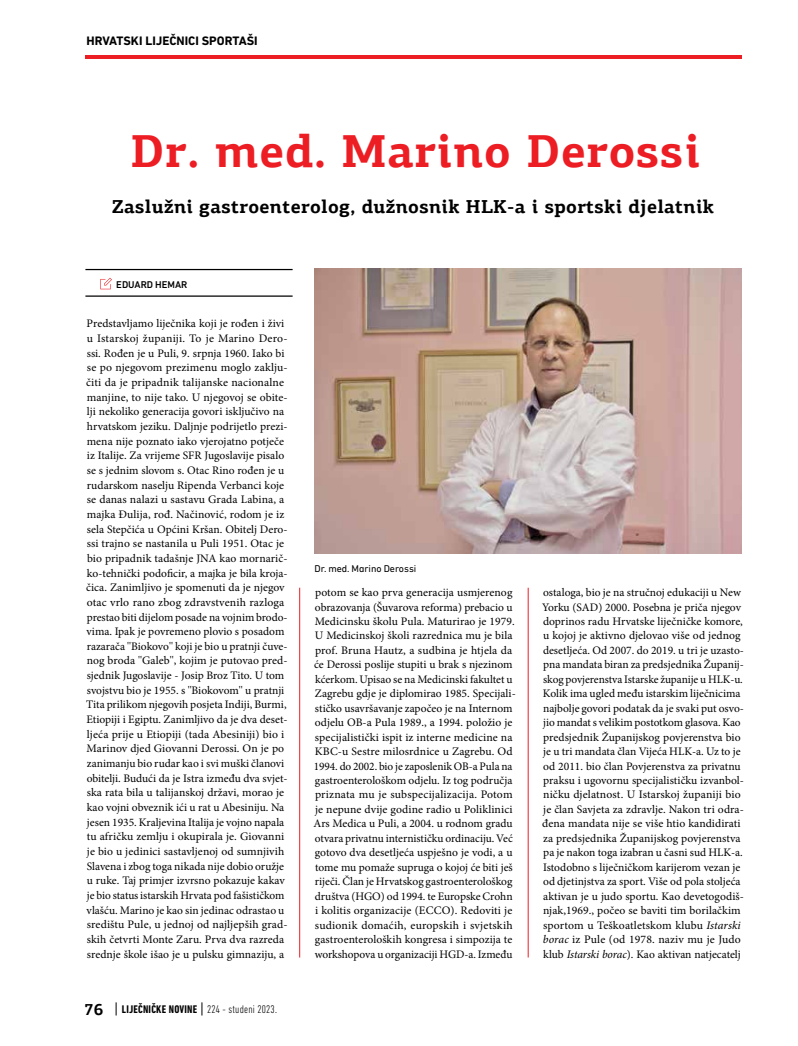
<style>
.page{position:relative;width:798px;height:1046px;background:#fff}
.page>*{position:absolute;margin:0;border:0;box-sizing:border-box;transform-origin:0 0}
.t1{font:700 46.25px "PF Agora Slab Pro";letter-spacing:.02em;color:#ed1d24}
.t2{font:700 18.75px "PF Agora Slab Pro";letter-spacing:.02em;color:#000}
.t3{font:700 12.5px "DIN Next LT Pro";color:#000}
.t4{font:11.5px/14.5px "Minion Pro";color:#000}
.t5{font:700 condensed 11.25px "DIN Next LT Pro";letter-spacing:.02em;color:#000}
.t6{font:10px "DIN Next LT Pro";color:#000}
.t7{font:500 10px "DIN Next LT Pro";color:#000}
.s1{font-family:"PF Agora Slab Pro";font-stretch:normal;font-size:16.25px}
.s2{font-weight:300}
.s3{font-style:italic}
</style>
<div class="page">
<hr style="left:85px;top:55px;width:656px;height:3px;background:#ed1d24">
<svg style="left:116px;top:1002px;width:1px;height:13px"></svg>
<svg style="left:201px;top:1002px;width:1px;height:13px"></svg>
<hr style="left:299px;top:587px;width:1px;height:370px;background:#ed1d24">
<hr style="left:527px;top:587px;width:1px;height:370px;background:#ed1d24">
<img style="left:314px;top:269px;width:427px;height:284px">
<svg style="left:100px;top:278px;width:12px;height:11px"></svg>
<hr style="left:85px;top:269px;width:207px;height:1px;background:#000">
<hr style="left:85px;top:295px;width:207px;height:2px;background:#000">
<p class="t3" style="left:86px;top:33px;width:172px">HRVATSKI LIJEČNICI SPORTAŠI</p>
<h1 class="t1" style="left:130px;top:122px;width:571px">Dr. med. Marino Derossi</h1>
<h2 class="t2" style="left:112px;top:195px;width:603px">Zaslužni gastroenterolog, dužnosnik HLK-a i sportski djelatnik</h2>
<p class="t7" style="left:116px;top:279px;width:72px">EDUARD HEMAR</p>
<p class="t4" style="left:86px;top:316px;width:203px">Predstavljamo liječnika koji je rođen i živi u Istarskoj županiji. To je Marino Dero&shy;ssi. Rođen je u Puli, 9. srpnja 1960. Iako bi se po njegovom prezimenu moglo zaklju&shy;čiti da je pripadnik talijanske nacionalne manjine, to nije tako. U njegovoj se obite&shy;lji nekoliko generacija govori isključivo na hrvatskom jeziku. Daljnje podrijetlo prezi&shy;mena nije poznato iako vjerojatno potječe iz Italije. Za vrijeme SFR Jugoslavije pisalo se s jednim slovom s. Otac Rino rođen je u rudarskom naselju Ripenda Verbanci koje se danas nalazi u sastavu Grada Labina, a majka Đulija, rođ. Načinović, rodom je iz sela Stepčića u Općini Kršan. Obitelj Dero&shy;ssi trajno se nastanila u Puli 1951. Otac je bio pripadnik tadašnje JNA kao mornarič&shy;ko-tehnički podoficir, a majka je bila kroja&shy;čica. Zanimljivo je spomenuti da je njegov otac vrlo rano zbog zdravstvenih razloga prestao biti dijelom posade na vojnim brodo&shy;vima. Ipak je povremeno plovio s posadom razarača ''Biokovo'' koji je bio u pratnji čuve&shy;nog broda ''Galeb'', kojim je putovao pred&shy;sjednik Jugoslavije - Josip Broz Tito. U tom svojstvu bio je 1955. s ''Biokovom'' u pratnji Tita prilikom njegovih posjeta Indiji, Burmi, Etiopiji i Egiptu. Zanimljivo da je dva deset&shy;ljeća prije u Etiopiji (tada Abesiniji) bio i Marinov djed Giovanni Derossi. On je po zanimanju bio rudar kao i svi muški članovi obitelji. Budući da je Istra između dva svjet&shy;ska rata bila u talijanskoj državi, morao je kao vojni obveznik ići u rat u Abesiniju. Na jesen 1935. Kraljevina Italija je vojno napala tu afričku zemlju i okupirala je. Giovanni je bio u jedinici sastavljenoj od sumnjivih Slavena i zbog toga nikada nije dobio oružje u ruke. Taj primjer izvrsno pokazuje kakav je bio status istarskih Hrvata pod fašističkom vlašću. Marino je kao sin jedinac odrastao u središtu Pule, u jednoj od najljepših grad&shy;skih četvrti Monte Zaru. Prva dva razreda srednje škole išao je u pulsku gimnaziju, a</p>
<p class="t5" style="left:84px;top:1002px;width:194px"><span class="s1">76</span> LIJEČNIČKE NOVINE <span class="s2">224 - studeni 2023.</span></p>
<p class="t6" style="left:314px;top:562px;width:103px">Dr. med. Marino Derossi</p>
<p class="t4" style="left:313px;top:585px;width:204px">potom se kao prva generacija usmjerenog obrazovanja (Šuvarova reforma) prebacio u Medicinsku školu Pula. Maturirao je 1979.<br>U Medicinskoj školi razrednica mu je bila prof. Bruna Hautz, a sudbina je htjela da će Derossi poslije stupiti u brak s njezinom kćerkom. Upisao se na Medicinski fakultet u Zagrebu gdje je diplomirao 1985. Specijali&shy;stičko usavršavanje započeo je na Internom odjelu OB-a Pula 1989., a 1994. položio je specijalistički ispit iz interne medicine na KBC-u Sestre milosrdnice u Zagrebu. Od 1994. do 2002. bio je zaposlenik OB-a Pula na gastroenterološkom odjelu. Iz tog područja priznata mu je subspecijalizacija. Potom je nepune dvije godine radio u Poliklinici Ars Medica u Puli, a 2004. u rodnom gradu otvara privatnu internističku ordinaciju. Već gotovo dva desetljeća uspješno je vodi, a u tome mu pomaže supruga o kojoj će biti ješ riječi. Član je Hrvatskog gastroenterološkog društva (HGO) od 1994. te Europske Crohn i kolitis organizacije (ECCO). Redoviti je sudionik domaćih, europskih i svjetskih gastroenteroloških kongresa i simpozija te workshopova u organizaciji HGD-a. Između</p>
<p class="t4" style="left:542px;top:585px;width:203px">ostaloga, bio je na stručnoj edukaciji u New Yorku (SAD) 2000. Posebna je priča njegov doprinos radu Hrvatske liječničke komore, u kojoj je aktivno djelovao više od jednog desetljeća. Od 2007. do 2019. u tri je uzasto&shy;pna mandata biran za predsjednika Županij&shy;skog povjerenstva Istarske županije u HLK-u.<br>Kolik ima ugled među istarskim liječnicima najbolje govori podatak da je svaki put osvo&shy;jio mandat s velikim postotkom glasova. Kao predsjednik Županijskog povjerenstva bio je u tri mandata član Vijeća HLK-a. Uz to je od 2011. bio član Povjerenstva za privatnu praksu i ugovornu specijalističku izvanbol&shy;ničku djelatnost. U Istarskoj županiji bio je član Savjeta za zdravlje. Nakon tri odra&shy;đena mandata nije se više htio kandidirati za predsjednika Županijskog povjerenstva pa je nakon toga izabran u časni sud HLK-a.<br>Istodobno s liječničkom karijerom vezan je od djetinjstva za sport. Više od pola stoljeća aktivan je u judo sportu. Kao devetogodiš&shy;njak,1969., počeo se baviti tim borilačkim sportom u Teškoatletskom klubu <span class="s3">Istarski borac</span> iz Pule (od 1978. naziv mu je Judo klub <span class="s3">Istarski borac</span>). Kao aktivan natjecatelj</p>
</div>
